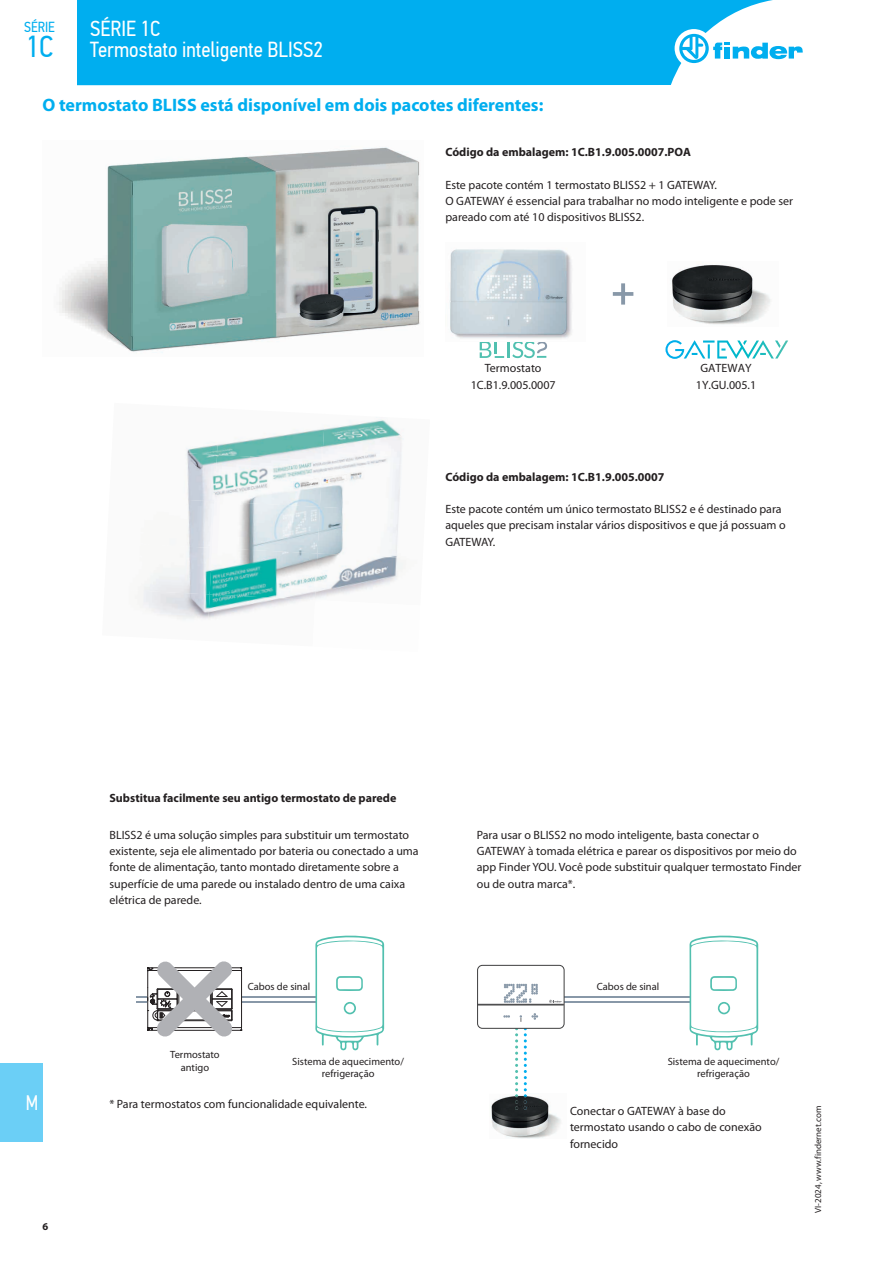
<style>
.page{position:relative;width:893px;height:1263px;background:#fff}
.page>*{position:absolute;margin:0;border:0;box-sizing:border-box;transform-origin:0 0}
.t1{font:30.3px "PF Din Text Cond Pro";color:#00aeef}
.t2{font:21.75px/21px "PF Din Text Cond Pro";color:#fff}
.t3{font:21px "PF Din Text Cond Pro";color:#fff;scale:.9 1}
.t4{font:700 18px "Myriad Pro";color:#00aeef}
.t5{font:14.55px "PF Din Text Cond Pro";color:#00aeef}
.t6{font:12px/16.2px "Myriad Pro";color:#231f20}
.t7{font:700 12px "Myriad Pro";color:#231f20}
.t8{font:10.5px/11.7px "Myriad Pro";color:#231f20;text-align:center}
.t9{font:700 10.5px "Myriad Pro";color:#231f20}
.t10{font:9px "Myriad Pro";color:#231f20}
</style>
<div class="page">
<div style="left:0;top:1063px;width:43px;height:79px;background:#6bcff6"></div>
<div style="left:77px;top:0;width:696px;height:85px;background:#00aeef"></div>
<div style="left:675px;top:29px;width:38px;height:39px;background:#fff;border-radius:50%"></div>
<svg style="left:679px;top:34px;width:124px;height:29px"></svg>
<svg style="left:613px;top:283px;width:20px;height:22px"></svg>
<hr style="left:136px;top:996px;width:181px;height:1px;background:#8898a8">
<hr style="left:136px;top:1002px;width:181px;height:1px;background:#8898a8">
<svg style="left:315px;top:935px;width:69px;height:115px"></svg>
<svg style="left:147px;top:961px;width:96px;height:76px"></svg>
<hr style="left:564px;top:996px;width:125px;height:1px;background:#8898a8">
<hr style="left:564px;top:1002px;width:125px;height:1px;background:#8898a8">
<svg style="left:689px;top:935px;width:69px;height:115px"></svg>
<div style="left:477px;top:965px;width:87px;height:63px;border:1px solid #3e3e3f;border-radius:5px"></div>
<svg style="left:549px;top:1000px;width:13px;height:3px"></svg>
<svg style="left:504px;top:984px;width:34px;height:18px"></svg>
<hr style="left:477px;top:1004px;width:87px;height:1px;background:#3e3e3f">
<hr style="left:477px;top:1005px;width:87px;height:1px;background:#3e3e3f">
<img style="left:59px;top:147px;width:361px;height:206px">
<img style="left:186px;top:442px;width:31px;height:7px">
<img style="left:217px;top:428px;width:105px;height:27px">
<img style="left:322px;top:417px;width:82px;height:43px">
<img style="left:186px;top:449px;width:31px;height:47px">
<img style="left:214px;top:455px;width:107px;height:46px">
<img style="left:320px;top:460px;width:82px;height:47px">
<img style="left:186px;top:496px;width:29px;height:46px">
<img style="left:212px;top:501px;width:108px;height:47px">
<img style="left:317px;top:507px;width:82px;height:46px">
<img style="left:138px;top:542px;width:72px;height:47px">
<img style="left:210px;top:548px;width:108px;height:46px">
<img style="left:315px;top:553px;width:91px;height:46px">
<img style="left:135px;top:589px;width:75px;height:31px">
<img style="left:207px;top:594px;width:108px;height:26px">
<img style="left:313px;top:600px;width:2px;height:20px">
<svg style="left:480px;top:342px;width:67px;height:16px"></svg>
<img style="left:450px;top:249px;width:122px;height:90px">
<img style="left:672px;top:265px;width:99px;height:60px">
<svg style="left:665px;top:340px;width:123px;height:19px"></svg>
<img style="left:491px;top:1097px;width:70px;height:42px">
<svg style="left:504px;top:1013px;width:34px;height:96px"></svg>
<p class="t5" style="left:24px;top:19px;width:32px">SÉRIE</p>
<h1 class="t1" style="left:26px;top:28px;width:29px">1C</h1>
<h2 class="t2" style="left:90px;top:18px;width:235px">SÉRIE 1C<br>Termostato inteligente BLISS2</h2>
<h3 class="t4" style="left:43px;top:93px;width:502px">O termostato BLISS está disponível em dois pacotes diferentes:</h3>
<p class="t7" style="left:445px;top:145px;width:247px">Código da embalagem: 1C.B1.9.005.0007.POA</p>
<p class="t6" style="left:445px;top:177px;width:349px">Este pacote contém 1 termostato BLISS2 + 1 GATEWAY.<br>O GATEWAY é essencial para trabalhar no modo inteligente e pode ser pareado com até 10 dispositivos BLISS2.</p>
<p class="t6" style="left:471px;top:360px;width:86px;text-align:center">Termostato<br>1C.B1.9.005.0007</p>
<p class="t6" style="left:696px;top:360px;width:62px;text-align:center">GATEWAY<br>1Y.GU.005.1</p>
<p class="t7" style="left:445px;top:469px;width:221px">Código da embalagem: 1C.B1.9.005.0007</p>
<p class="t6" style="left:445px;top:501px;width:342px">Este pacote contém um único termostato BLISS2 e é destinado para aqueles que precisam instalar vários dispositivos e que já possuam o<br>GATEWAY.</p>
<h3 class="t3" style="left:26px;top:1091px;width:15px">M</h3>
<p class="t9" style="left:43px;top:1219px;width:7px">6</p>
<p class="t7" style="left:109px;top:790px;width:288px">Substitua facilmente seu antigo termostato de parede</p>
<p class="t6" style="left:109px;top:826px;width:311px">BLISS2 é uma solução simples para substituir um termostato existente, seja ele alimentado por bateria ou conectado a uma fonte de alimentação, tanto montado diretamente sobre a superfície de uma parede ou instalado dentro de uma caixa elétrica de parede.</p>
<p class="t8" style="left:248px;top:980px;width:64px">Cabos de sinal</p>
<p class="t8" style="left:170px;top:1048px;width:51px;line-height:12.6px">Termostato antigo</p>
<p class="t8" style="left:292px;top:1056px;width:113px">Sistema de aquecimento/ refrigeração</p>
<p class="t6" style="left:109px;top:1095px;width:259px">* Para termostatos com funcionalidade equivalente.</p>
<p class="t6" style="left:477px;top:826px;width:326px">Para usar o BLISS2 no modo inteligente, basta conectar o GATEWAY à tomada elétrica e parear os dispositivos por meio do app Finder YOU. Você pode substituir qualquer termostato Finder ou de outra marca*.</p>
<p class="t8" style="left:597px;top:980px;width:64px">Cabos de sinal</p>
<p class="t8" style="left:668px;top:1056px;width:113px">Sistema de aquecimento/ refrigeração</p>
<p class="t6" style="left:570px;top:1103px;width:193px">Conectar o GATEWAY à base do termostato usando o cabo de conexão fornecido</p>
<p class="t10" style="left:812px;top:1213px;width:108px;rotate:-90deg">VI-2024, www.findernet.com</p>
</div>
